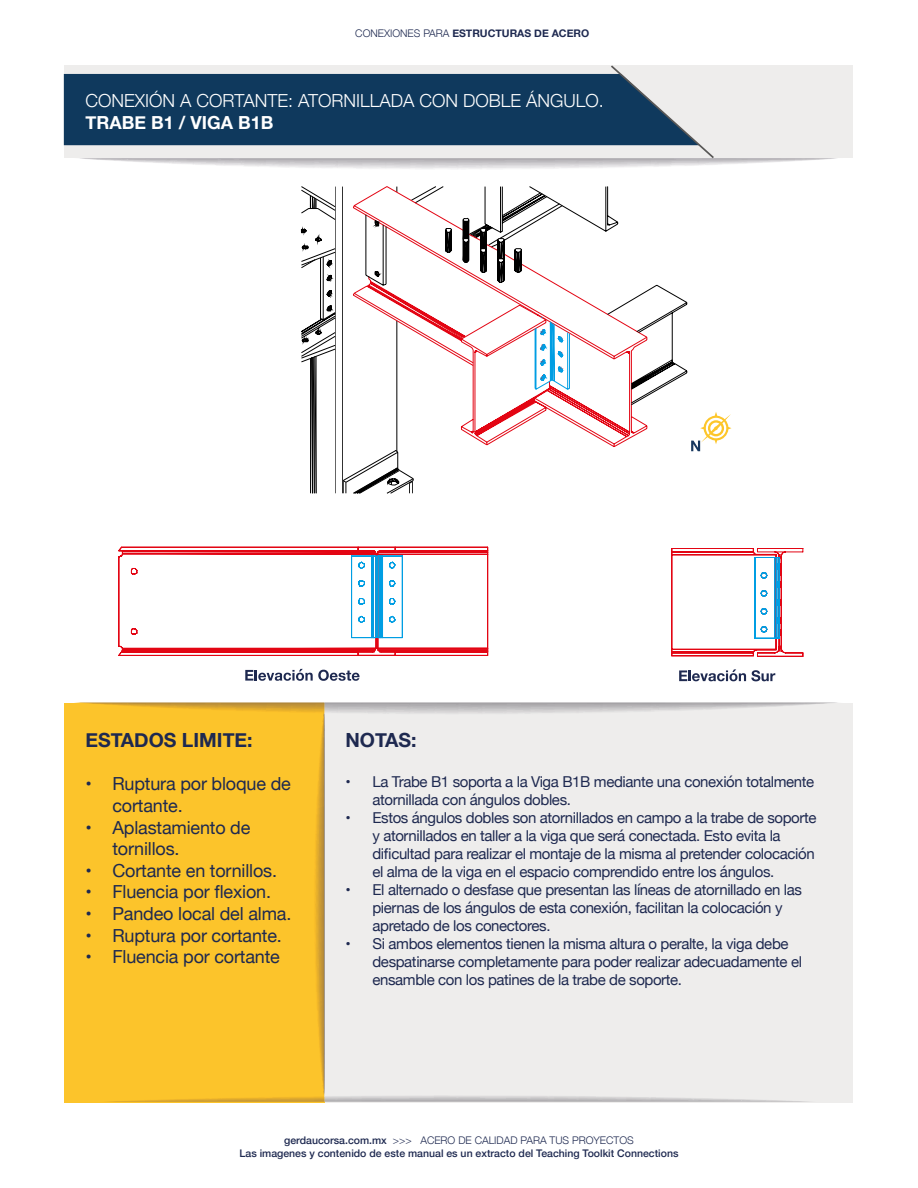
<style>
.page{position:relative;width:918px;height:1188px;background:#fff}
.page>*{position:absolute;margin:0;border:0;box-sizing:border-box;transform-origin:0 0}
.t1{font:700 19.5px "Helvetica Neue";color:#1e2950}
.t2{font:18px/21.6px "Helvetica Neue";letter-spacing:-.01em;color:#1e2950}
.t3{font:300 18px "Helvetica Neue";color:#fff}
.t4{font:700 18px "Helvetica Neue";color:#fff}
.t5{font:15px/18px "Helvetica Neue";letter-spacing:-.025em;color:#1e2950}
.t6{font:500 10.5px/12.6px "Helvetica Neue";color:#1e2950;text-align:center}
.t7{font:700 10.5px "Helvetica Neue";color:#1e2950}
.s1{font-weight:300}
</style>
<div class="page">
<div style="left:64px;top:65px;width:789px;height:1038px;background:#eeedec"></div>
<div style="left:64px;top:702px;width:260px;height:401px;background:#fcc42b"></div>
<div style="left:64px;top:158px;width:789px;height:544px;background:#fff"></div>
<img style="left:324px;top:713px;width:1px;height:383px">
<img style="left:315px;top:715px;width:9px;height:379px">
<img style="left:323px;top:702px;width:520px;height:13px">
<img style="left:74px;top:702px;width:250px;height:11px">
<img style="left:109px;top:1095px;width:699px;height:7px">
<div style="left:64px;top:74px;width:547px;height:71px;background:#0f395d"></div>
<svg style="left:611px;top:65px;width:103px;height:93px"></svg>
<svg style="left:245px;top:669px;width:115px;height:12px"></svg>
<svg style="left:679px;top:669px;width:96px;height:12px"></svg>
<svg style="left:118px;top:186px;width:685px;height:471px"></svg>
<p class="t7" style="left:355px;top:25px;width:235px"><span class="s1">CONEXIONES PARA</span> ESTRUCTURAS DE ACERO</p>
<p class="t3" style="left:85px;top:86px;width:520px">CONEXIÓN A CORTANTE: ATORNILLADA CON DOBLE ÁNGULO.</p>
<p class="t4" style="left:85px;top:108px;width:190px">TRABE B1 / VIGA B1B</p>
<h1 class="t1" style="left:85px;top:725px;width:169px">ESTADOS LIMITE:</h1>
<p class="t2" style="left:112px;top:774px;width:180px;text-indent:-27px">• Ruptura por bloque de cortante.</p>
<p class="t2" style="left:112px;top:817px;width:140px;text-indent:-27px">• Aplastamiento de tornillos.</p>
<p class="t2" style="left:85px;top:861px;width:193px">• Cortante en tornillos.</p>
<p class="t2" style="left:85px;top:882px;width:187px">• Fluencia por flexion.</p>
<p class="t2" style="left:85px;top:904px;width:207px">• Pandeo local del alma.</p>
<p class="t2" style="left:85px;top:925px;width:198px">• Ruptura por cortante.</p>
<p class="t2" style="left:85px;top:947px;width:196px">• Fluencia por cortante</p>
<h1 class="t1" style="left:345px;top:725px;width:73px">NOTAS:</h1>
<p class="t5" style="left:372px;top:773px;width:443px;text-indent:-27px">• La Trabe B1 soporta a la Viga B1B mediante una conexión totalmente atornillada con ángulos dobles.</p>
<p class="t5" style="left:372px;top:809px;width:446px;text-indent:-27px">• Estos ángulos dobles son atornillados en campo a la trabe de soporte y atornillados en taller a la viga que será conectada. Esto evita la dificultad para realizar el montaje de la misma al pretender colocación el alma de la viga en el espacio comprendido entre los ángulos.</p>
<p class="t5" style="left:372px;top:881px;width:431px;text-indent:-27px">• El alternado o desfase que presentan las líneas de atornillado en las piernas de los ángulos de esta conexión, facilitan la colocación y apretado de los conectores.</p>
<p class="t5" style="left:372px;top:935px;width:431px;text-indent:-27px">• Si ambos elementos tienen la misma altura o peralte, la viga debe despatinarse completamente para poder realizar adecuadamente el ensamble con los patines de la trabe de soporte.</p>
<p class="t6" style="left:239px;top:1133px;width:441px">gerdaucorsa.com.mx <span class="s1">&gt;&gt;&gt; ACERO DE CALIDAD PARA TUS PROYECTOS<br></span>Las imagenes y contenido de este manual es un extracto del Teaching Toolkit Connections</p>
</div>
